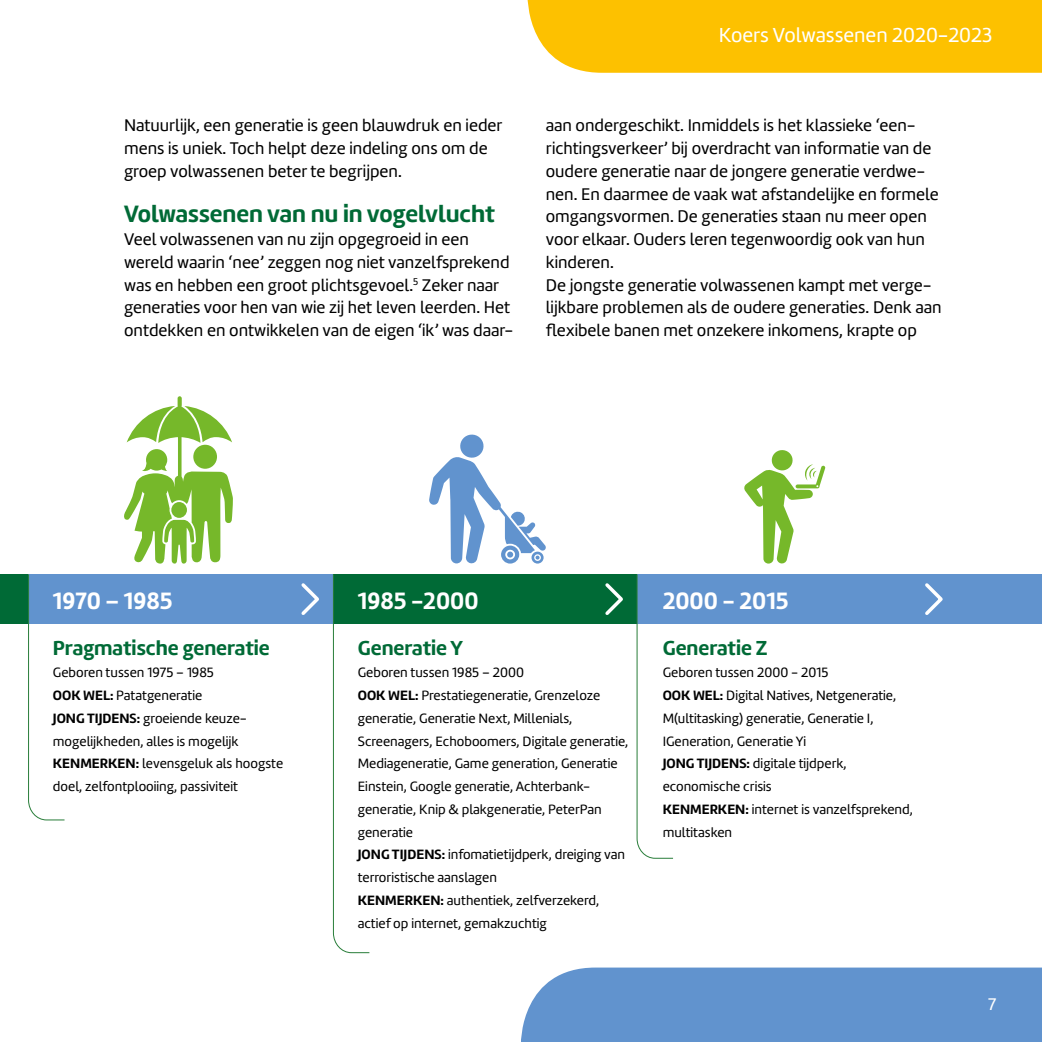
<style>
.page{position:relative;width:1042px;height:1042px;background:#fff}
.page>*{position:absolute;margin:0;border:0;box-sizing:border-box;transform-origin:0 0}
.t1{font:700 24.5px "Amelia";color:#006a36}
.t2{font:700 24.5px "Amelia";color:#fff}
.t3{font:700 21px "Amelia";color:#006a36}
.t4{font:21px "Amelia";color:#fff}
.t5{font:17.5px/22.8px "Amelia";color:#000}
.t6{font:17.5px "Amelia";color:#fff}
.t7{font:14px/22.8px "Amelia";color:#000}
.s1{font-weight:700}
</style>
<div class="page">
<div style="left:0;top:574px;width:1042px;height:50px;background:#006a36"></div>
<div style="left:528px;top:0;width:514px;height:73px;background:#fdc100"></div>
<div style="left:521px;top:967px;width:521px;height:75px;background:#6193ce"></div>
<div style="left:28px;top:574px;width:305px;height:50px;background:#6193ce"></div>
<div style="left:638px;top:574px;width:404px;height:50px;background:#6193ce"></div>
<svg style="left:301px;top:583px;width:18px;height:32px"></svg>
<svg style="left:605px;top:583px;width:18px;height:32px"></svg>
<svg style="left:925px;top:583px;width:18px;height:32px"></svg>
<svg style="left:124px;top:396px;width:109px;height:168px"></svg>
<svg style="left:744px;top:450px;width:81px;height:114px"></svg>
<svg style="left:429px;top:434px;width:117px;height:130px"></svg>
<svg style="left:332px;top:574px;width:38px;height:379px"></svg>
<svg style="left:636px;top:574px;width:37px;height:285px"></svg>
<svg style="left:28px;top:574px;width:37px;height:247px"></svg>
<p class="t5" style="left:124px;top:114px;width:380px">Natuurlijk, een generatie is geen blauwdruk en ieder mens is uniek. Toch helpt deze indeling ons om de groep volwassenen beter te begrijpen.</p>
<h1 class="t1" style="left:124px;top:200px;width:372px">Volwassenen van nu in vogelvlucht</h1>
<p class="t5" style="left:124px;top:228px;width:391px">Veel volwassenen van nu zijn opgegroeid in een wereld waarin ‘nee’ zeggen nog niet vanzelfsprekend was en hebben een groot plichtsgevoel.<sup>5</sup> Zeker naar generaties voor hen van wie zij het leven leerden. Het ontdekken en ontwikkelen van de eigen ‘ik’ was daar-</p>
<h2 class="t4" style="left:719px;top:22px;width:275px">Koers Volwassenen 2020-2023</h2>
<p class="t5" style="left:546px;top:114px;width:397px">aan ondergeschikt. Inmiddels is het klassieke ‘een&shy;richtingsverkeer’ bij overdracht van informatie van de oudere generatie naar de jongere generatie verdwe&shy;nen. En daarmee de vaak wat afstandelijke en formele omgangsvormen. De generaties staan nu meer open voor elkaar. Ouders leren tegenwoordig ook van hun kinderen.<br>De jongste generatie volwassenen kampt met verge&shy;lijkbare problemen als de oudere generaties. Denk aan flexibele banen met onzekere inkomens, krapte op</p>
<h1 class="t2" style="left:53px;top:586px;width:121px">1970 – 1985</h1>
<h2 class="t3" style="left:53px;top:635px;width:218px">Pragmatische generatie</h2>
<p class="t7" style="left:53px;top:661px;width:232px">Geboren tussen 1975 – 1985<br><span class="s1">OOK WEL:</span> Patatgeneratie<br><span class="s1">JONG TIJDENS:</span> groeiende keuze&shy;mogelijkheden, alles is mogelijk<br><span class="s1">KENMERKEN:</span> levensgeluk als hoogste doel, zelfontplooiing, passiviteit</p>
<h1 class="t2" style="left:358px;top:586px;width:122px">1985 -2000</h1>
<h2 class="t3" style="left:358px;top:635px;width:107px">Generatie Y</h2>
<p class="t7" style="left:358px;top:661px;width:272px">Geboren tussen 1985 – 2000<br><span class="s1">OOK WEL:</span> Prestatiegeneratie, Grenzeloze generatie, Generatie Next, Millenials, Screenagers, Echoboomers, Digitale generatie, Mediageneratie, Game generation, Generatie Einstein, Google generatie, Achterbank&shy;generatie, Knip &amp; plakgeneratie, PeterPan generatie<br><span class="s1">JONG TIJDENS:</span> infomatietijdperk, dreiging van terroristische aanslagen<br><span class="s1">KENMERKEN:</span> authentiek, zelfverzekerd, actief op internet, gemakzuchtig</p>
<h1 class="t2" style="left:663px;top:586px;width:127px">2000 - 2015</h1>
<h2 class="t3" style="left:663px;top:635px;width:107px">Generatie Z</h2>
<p class="t7" style="left:663px;top:661px;width:252px">Geboren tussen 2000 - 2015<br><span class="s1">OOK WEL:</span> Digital Natives, Netgeneratie,<br>M(ultitasking) generatie, Generatie I,<br>IGeneration, Generatie Yi<br><span class="s1">JONG TIJDENS:</span> digitale tijdperk, economische crisis<br><span class="s1">KENMERKEN:</span> internet is vanzelfsprekend, multitasken</p>
<p class="t6" style="left:988px;top:994px;width:10px">7</p>
</div>
